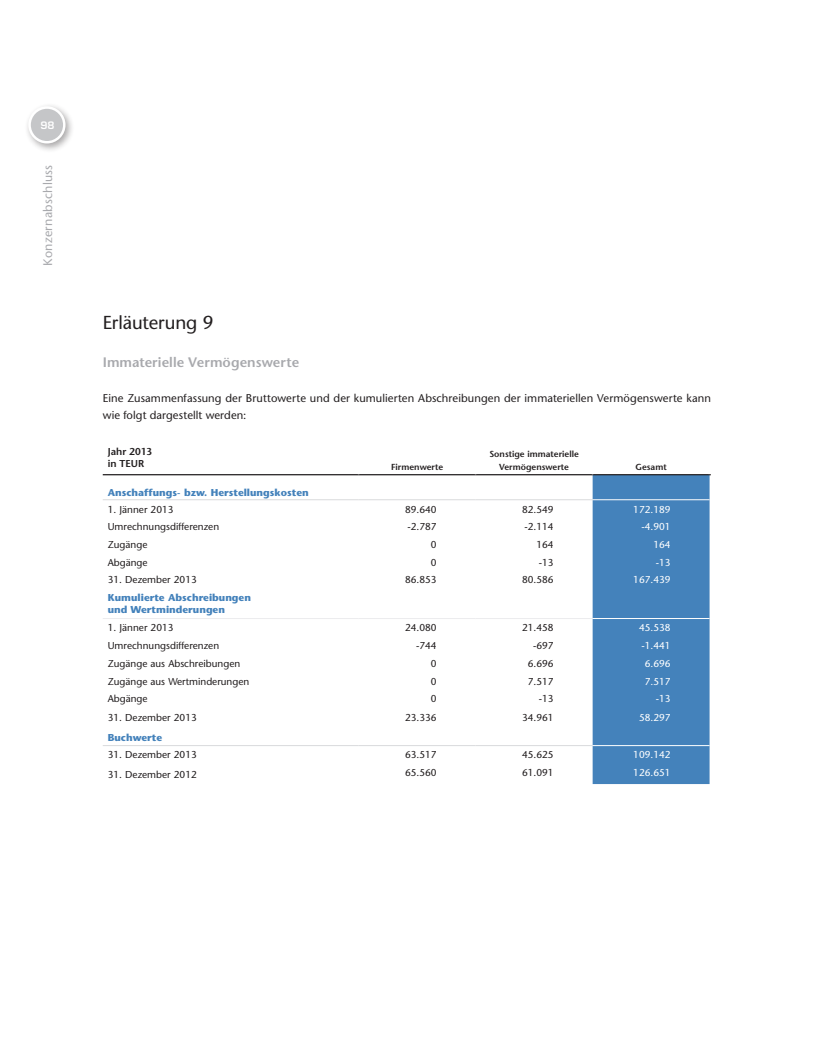
<style>
.page{position:relative;width:815px;height:1063px;background:#fff}
.page>*{position:absolute;margin:0;border:0;box-sizing:border-box;transform-origin:0 0}
.t1{font:18.75px "Stone Sans";letter-spacing:-.005em;color:#231f20}
.t2{font:600 13.75px "Stone Sans";letter-spacing:.005em;color:#a8a9ad}
.t3{font:12.5px "Stone Sans";letter-spacing:.02em;color:#a8a9ad}
.t4{font:11.25px/17.5px "Stone Sans";letter-spacing:.01em;color:#231f20}
.t5{font:10px "Stone Sans";color:#231f20}
.t6{font:700 10px/12px "Stone Sans";color:#4482bb}
.t7{font:10px "Stone Sans";color:#fff}
.t8{font:600 10px/12.5px "Stone Sans";color:#231f20}
.t9{font:600 10px "Eurostile";color:#fff}
.t10{font:600 8.75px/12.5px "Stone Sans";color:#231f20;text-align:center}
</style>
<div class="page">
<div style="left:24px;top:102px;width:51px;height:51px;background:#231f20;opacity:.4"></div>
<div style="left:30px;top:108px;width:34px;height:34px;background:#c5c6c8;border-radius:50%"></div>
<div style="left:28px;top:106px;width:38px;height:38px;border:2px solid #fff;border-radius:50%"></div>
<div style="left:593px;top:475px;width:117px;height:309px;background:#4482bb"></div>
<hr style="left:103px;top:499px;width:256px;height:1px;background:#d9dadc">
<hr style="left:359px;top:499px;width:117px;height:1px;background:#d9dadc">
<hr style="left:476px;top:499px;width:117px;height:1px;background:#d9dadc">
<hr style="left:103px;top:474px;width:256px;height:1px;background:#231f20">
<hr style="left:359px;top:474px;width:117px;height:1px;background:#231f20">
<hr style="left:476px;top:474px;width:117px;height:1px;background:#231f20">
<hr style="left:593px;top:474px;width:118px;height:1px;background:#231f20">
<hr style="left:103px;top:745px;width:256px;height:1px;background:#d9dadc">
<hr style="left:359px;top:745px;width:117px;height:1px;background:#d9dadc">
<hr style="left:476px;top:745px;width:117px;height:1px;background:#d9dadc">
<hr style="left:593px;top:499px;width:117px;height:1px;background:#fff">
<hr style="left:593px;top:745px;width:117px;height:1px;background:#fff">
<hr style="left:103px;top:618px;width:256px;height:1px;background:#ececee">
<hr style="left:359px;top:618px;width:117px;height:1px;background:#ececee">
<hr style="left:476px;top:618px;width:117px;height:1px;background:#ececee">
<hr style="left:593px;top:618px;width:117px;height:1px;background:#fff">
<p class="t9" style="left:41px;top:120px;width:16px">98</p>
<p class="t3" style="left:40px;top:266px;width:102px;rotate:-90deg">Konzernabschluss</p>
<h1 class="t1" style="left:103px;top:311px;width:112px">Erläuterung 9</h1>
<h2 class="t2" style="left:103px;top:354px;width:198px">Immaterielle Vermögenswerte</h2>
<p class="t4" style="left:103px;top:389px;width:610px">Eine Zusammenfassung der Bruttowerte und der kumulierten Abschreibungen der immateriellen Vermögenswerte kann wie folgt dargestellt werden:</p>
<p class="t8" style="left:108px;top:445px;width:46px">Jahr 2013 in TEUR</p>
<p class="t10" style="left:489px;top:448px;width:91px">Sonstige immaterielle<br>Vermögenswerte</p>
<p class="t10" style="left:391px;top:460px;width:54px">Firmenwerte</p>
<p class="t10" style="left:635px;top:460px;width:33px">Gesamt</p>
<p class="t6" style="left:108px;top:487px;width:203px">Anschaffungs- bzw. Herstellungskosten</p>
<p class="t5" style="left:108px;top:503px;width:67px">1. Jänner 2013</p>
<p class="t5" style="left:405px;top:503px;width:33px">89.640</p>
<p class="t5" style="left:522px;top:503px;width:33px">82.549</p>
<p class="t7" style="left:633px;top:503px;width:39px">172.189</p>
<p class="t5" style="left:108px;top:521px;width:113px">Umrechnungsdifferenzen</p>
<p class="t5" style="left:408px;top:521px;width:31px">-2.787</p>
<p class="t5" style="left:524px;top:521px;width:31px">-2.114</p>
<p class="t7" style="left:641px;top:521px;width:31px">-4.901</p>
<p class="t5" style="left:108px;top:538px;width:41px">Zugänge</p>
<p class="t5" style="left:431px;top:538px;width:7px">0</p>
<p class="t5" style="left:536px;top:538px;width:19px">164</p>
<p class="t7" style="left:653px;top:538px;width:19px">164</p>
<p class="t5" style="left:108px;top:556px;width:41px">Abgänge</p>
<p class="t5" style="left:431px;top:556px;width:7px">0</p>
<p class="t5" style="left:539px;top:556px;width:16px">-13</p>
<p class="t7" style="left:656px;top:556px;width:16px">-13</p>
<p class="t5" style="left:108px;top:573px;width:91px">31. Dezember 2013</p>
<p class="t5" style="left:405px;top:573px;width:33px">86.853</p>
<p class="t5" style="left:522px;top:573px;width:33px">80.586</p>
<p class="t7" style="left:633px;top:573px;width:39px">167.439</p>
<p class="t6" style="left:108px;top:591px;width:145px">Kumulierte Abschreibungen und Wertminderungen</p>
<p class="t5" style="left:108px;top:622px;width:67px">1. Jänner 2013</p>
<p class="t5" style="left:405px;top:622px;width:33px">24.080</p>
<p class="t5" style="left:522px;top:622px;width:33px">21.458</p>
<p class="t7" style="left:639px;top:622px;width:33px">45.538</p>
<p class="t5" style="left:108px;top:639px;width:113px">Umrechnungsdifferenzen</p>
<p class="t5" style="left:416px;top:639px;width:22px">-744</p>
<p class="t5" style="left:533px;top:639px;width:22px">-697</p>
<p class="t7" style="left:641px;top:639px;width:31px">-1.441</p>
<p class="t5" style="left:108px;top:657px;width:134px">Zugänge aus Abschreibungen</p>
<p class="t5" style="left:431px;top:657px;width:7px">0</p>
<p class="t5" style="left:528px;top:657px;width:27px">6.696</p>
<p class="t7" style="left:645px;top:657px;width:27px">6.696</p>
<p class="t5" style="left:108px;top:675px;width:143px">Zugänge aus Wertminderungen</p>
<p class="t5" style="left:431px;top:675px;width:7px">0</p>
<p class="t5" style="left:528px;top:675px;width:27px">7.517</p>
<p class="t7" style="left:645px;top:675px;width:27px">7.517</p>
<p class="t5" style="left:108px;top:693px;width:41px">Abgänge</p>
<p class="t5" style="left:431px;top:693px;width:7px">0</p>
<p class="t5" style="left:539px;top:693px;width:16px">-13</p>
<p class="t7" style="left:656px;top:693px;width:16px">-13</p>
<p class="t5" style="left:108px;top:712px;width:91px">31. Dezember 2013</p>
<p class="t5" style="left:405px;top:712px;width:33px">23.336</p>
<p class="t5" style="left:522px;top:712px;width:33px">34.961</p>
<p class="t7" style="left:639px;top:712px;width:33px">58.297</p>
<p class="t6" style="left:108px;top:731px;width:56px">Buchwerte</p>
<p class="t5" style="left:108px;top:749px;width:91px">31. Dezember 2013</p>
<p class="t5" style="left:405px;top:749px;width:33px">63.517</p>
<p class="t5" style="left:522px;top:749px;width:33px">45.625</p>
<p class="t7" style="left:633px;top:749px;width:39px">109.142</p>
<p class="t5" style="left:108px;top:768px;width:91px">31. Dezember 2012</p>
<p class="t5" style="left:405px;top:767px;width:33px">65.560</p>
<p class="t5" style="left:522px;top:767px;width:33px">61.091</p>
<p class="t7" style="left:633px;top:767px;width:39px">126.651</p>
</div>
